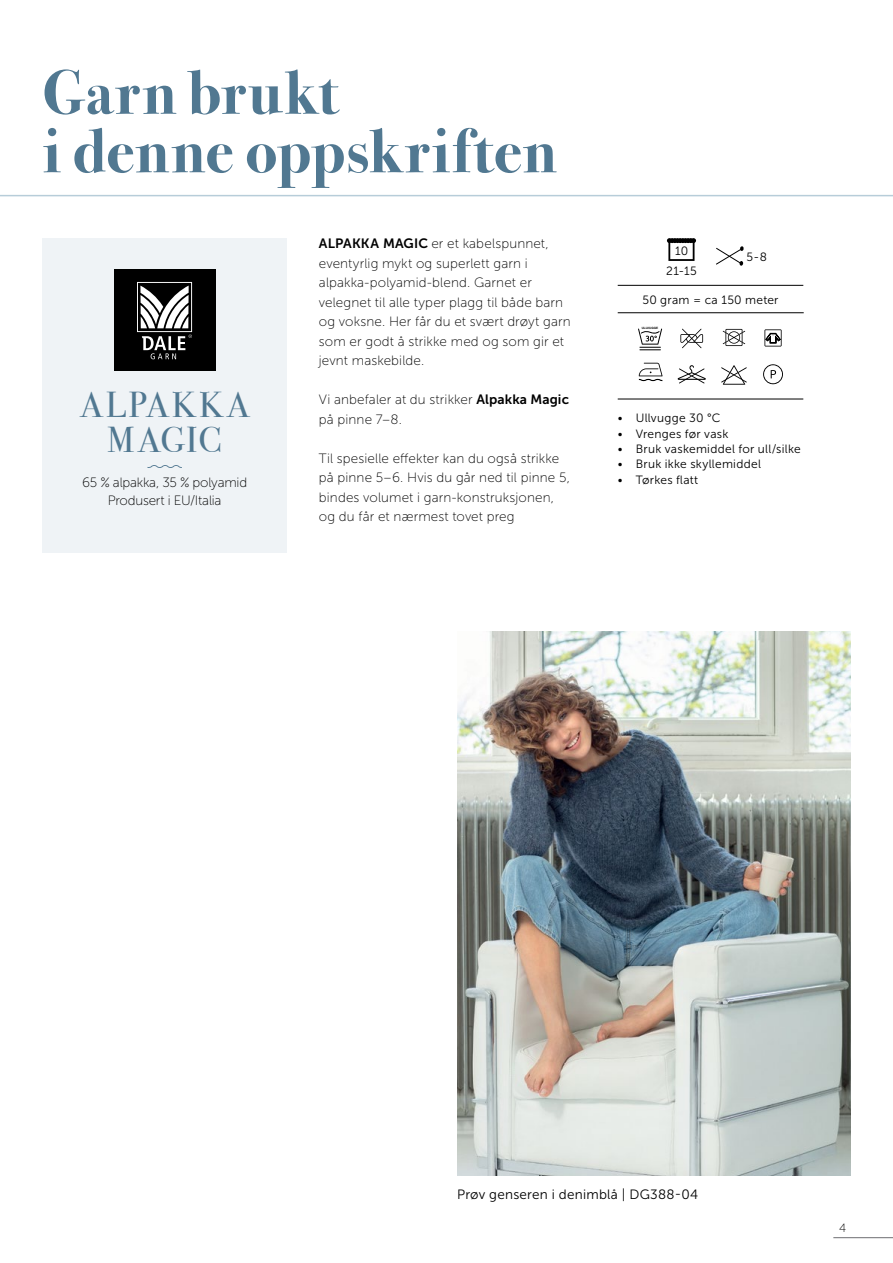
<style>
.page{position:relative;width:893px;height:1263px;background:#fff}
.page>*{position:absolute;margin:0;border:0;box-sizing:border-box;transform-origin:0 0}
.t1{font:700 63px "Bodoni Svty Two ITCTT";letter-spacing:.02em;color:#517891}
.INNHOLD_-_Midtstilt{font:36px "Bodoni Svty Two ITCTT";letter-spacing:.08em;color:#517891}
.INNHOLD{font:13.5px/19.5px "Museo Sans 100";letter-spacing:.01em;color:#000}
.INNHOLD_-_Midtstilt-2{font:13.5px "Museo Sans 100";letter-spacing:-.015em;color:#000}
.INNHOLD_-_Midtstilt-3{font:13.5px "Museo Sans 300";letter-spacing:.02em;color:#000}
.INNHOLD-2{font:12px "Museo Sans 300";letter-spacing:.025em;color:#000}
.INNHOLD_-_Midtstilt-4{font:12px "Museo Sans 300";letter-spacing:.02em;color:#000}
.t2{font:12px "Museo Sans 100";color:#000}
.t3{font:700 3px "Arial";color:#000}
.s1{font-family:"Museo Sans 700"}
</style>
<div class="page">
<hr style="left:833px;top:1237px;width:60px;height:1px;background:#6d6e71">
<hr style="left:0;top:195px;width:893px;height:1px;background:#b7cdd9">
<img style="left:457px;top:631px;width:393px;height:544px">
<div style="left:43px;top:238px;width:244px;height:315px;background:#eff3f6"></div>
<div style="left:114px;top:269px;width:102px;height:102px;background:#000"></div>
<svg style="left:137px;top:282px;width:55px;height:77px"></svg>
<svg style="left:147px;top:465px;width:35px;height:3px"></svg>
<svg style="left:716px;top:246px;width:28px;height:20px"></svg>
<svg style="left:667px;top:238px;width:29px;height:23px"></svg>
<hr style="left:618px;top:285px;width:185px;height:1px;background:#000">
<hr style="left:618px;top:312px;width:186px;height:1px;background:#000">
<hr style="left:618px;top:399px;width:185px;height:1px;background:#000">
<svg style="left:763px;top:364px;width:20px;height:20px"></svg>
<svg style="left:723px;top:329px;width:22px;height:17px"></svg>
<svg style="left:721px;top:365px;width:26px;height:20px"></svg>
<svg style="left:680px;top:329px;width:23px;height:19px"></svg>
<svg style="left:678px;top:365px;width:28px;height:18px"></svg>
<svg style="left:764px;top:329px;width:18px;height:17px"></svg>
<svg style="left:639px;top:363px;width:24px;height:18px"></svg>
<svg style="left:638px;top:328px;width:24px;height:22px"></svg>
<p class="t1" style="left:43px;top:40px;width:297px">Garn brukt</p>
<p class="t1" style="left:43px;top:99px;width:516px">i denne oppskriften</p>
<p class="INNHOLD_-_Midtstilt" style="left:81px;top:376px;width:170px">ALPAKKA</p>
<p class="INNHOLD_-_Midtstilt" style="left:107px;top:410px;width:116px">MAGIC</p>
<p class="INNHOLD_-_Midtstilt-2" style="left:82px;top:476px;width:167px">65 % alpakka, 35 % polyamid</p>
<p class="INNHOLD_-_Midtstilt-2" style="left:108px;top:494px;width:115px">Produsert i EU/Italia</p>
<p class="INNHOLD" style="left:319px;top:234px;width:231px"><span class="s1">ALPAKKA MAGIC</span> er et kabelspunnet, eventyrlig mykt og superlett garn i</p>
<p class="INNHOLD" style="left:319px;top:273px;width:215px">alpakka-polyamid-blend. Garnet er</p>
<p class="INNHOLD" style="left:319px;top:293px;width:253px">velegnet til alle typer plagg til både barn og voksne. Her får du et svært drøyt garn som er godt å strikke med og som gir et jevnt maskebilde.</p>
<p class="INNHOLD" style="left:319px;top:390px;width:252px">Vi anbefaler at du strikker <span class="s1">Alpakka Magic </span>på pinne 7–8.</p>
<p class="INNHOLD" style="left:319px;top:449px;width:253px">Til spesielle effekter kan du også strikke på pinne 5–6. Hvis du går ned til pinne 5, bindes volumet i garn-konstruksjonen,</p>
<p class="INNHOLD" style="left:319px;top:507px;width:197px">og du får et nærmest tovet preg</p>
<p class="INNHOLD_-_Midtstilt-4" style="left:675px;top:244px;width:15px">10</p>
<p class="INNHOLD_-_Midtstilt-4" style="left:666px;top:264px;width:32px">21-15</p>
<p class="INNHOLD_-_Midtstilt-4" style="left:746px;top:250px;width:22px">5-8</p>
<p class="INNHOLD_-_Midtstilt-4" style="left:642px;top:293px;width:138px">50 gram = ca 150 meter</p>
<p class="t3" style="left:642px;top:325px;width:18px">ULLVUGGE</p>
<p class="INNHOLD-2" style="left:618px;top:412px;width:104px">• Ullvugge 30 °C</p>
<p class="INNHOLD-2" style="left:618px;top:427px;width:112px">• Vrenges før vask</p>
<p class="INNHOLD-2" style="left:618px;top:442px;width:184px">• Bruk vaskemiddel for ull/silke</p>
<p class="INNHOLD-2" style="left:618px;top:458px;width:145px">• Bruk ikke skyllemiddel</p>
<p class="INNHOLD-2" style="left:618px;top:473px;width:82px">• Tørkes flatt</p>
<p class="INNHOLD_-_Midtstilt-3" style="left:457px;top:1187px;width:243px">Prøv genseren i denimblå | DG388-04</p>
<p class="t2" style="left:839px;top:1221px;width:9px">4</p>
</div>
